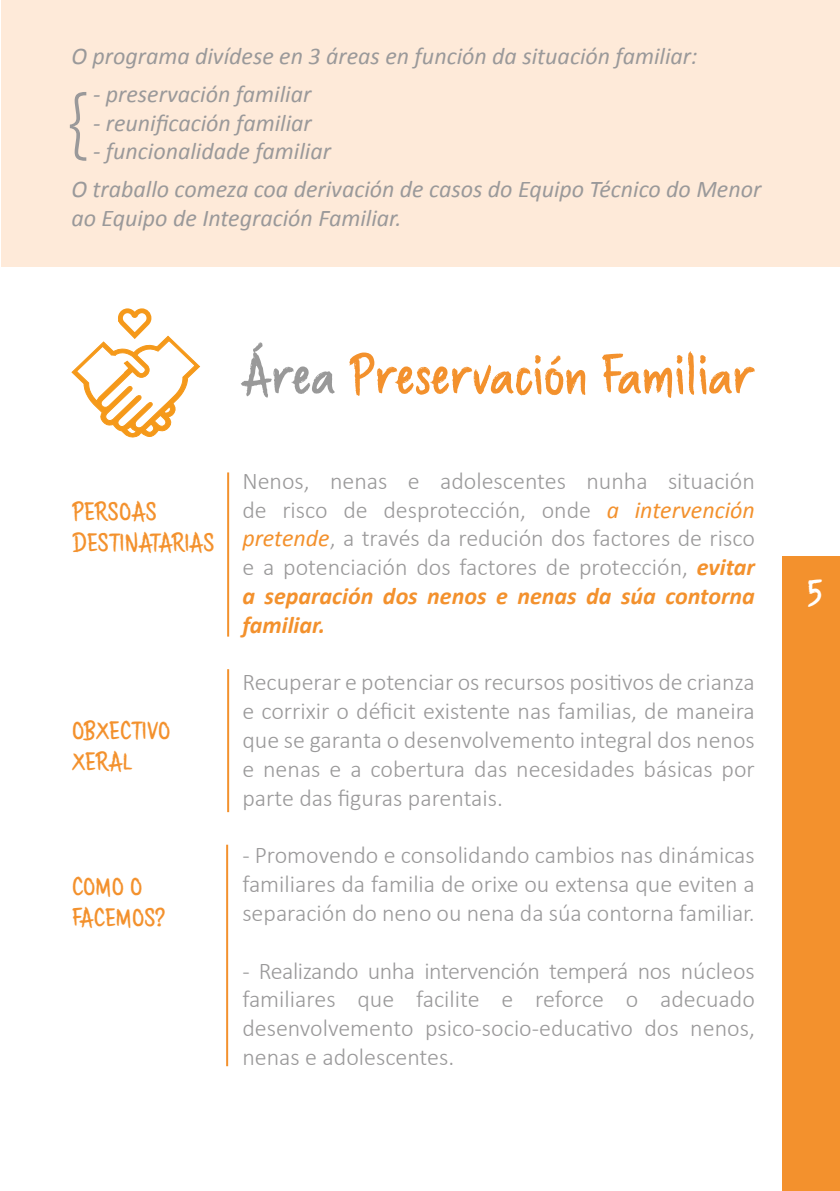
<style>
.page{position:relative;width:840px;height:1191px;background:#fff}
.page>*{position:absolute;margin:0;border:0;box-sizing:border-box;transform-origin:0 0}
.t1{font:300 80px "Aileron";color:#9a999a}
.t2{font:56px "Brushaff";color:#f3912d}
.t3{font:40px "Brushaff";color:#fff}
.t4{font:26px/31.2px "Brushaff";color:#f3912d}
.t5{font:300 24px/28.8px "Calibri";color:#9a999a;text-align:justify}
.t6{font:italic 24px/38px "Calibri";color:#9a999a}
.s1{color:#999}
.s2{font-weight:400;font-style:italic;color:#f3912d}
.s3{font-weight:700;font-style:italic;color:#f3912d}
</style>
<div class="page">
<div style="left:782px;top:556px;width:57px;height:635px;background:#f3912d"></div>
<div style="left:1px;top:0;width:838px;height:266px;background:#feead9"></div>
<svg style="left:71px;top:308px;width:130px;height:130px"></svg>
<hr style="left:227px;top:472px;width:2px;height:164px;background:#f3912d">
<hr style="left:227px;top:669px;width:2px;height:143px;background:#f3912d">
<hr style="left:226px;top:844px;width:2px;height:222px;background:#f3912d">
<p class="t6" style="left:71px;top:36px;width:627px">O programa divídese en 3 áreas en función da situación familiar:</p>
<p class="t6" style="left:93px;top:74px;width:220px">- preservación familiar</p>
<p class="t6" style="left:93px;top:102px;width:220px">- reunificación familiar</p>
<p class="t6" style="left:71px;top:131px;width:691px;text-indent:22px">- funcionalidade familiar<br>O traballo comeza coa derivación de casos do Equipo Técnico do Menor</p>
<p class="t6" style="left:71px;top:198px;width:331px">ao Equipo de Integración Familiar.</p>
<h1 class="t1" style="left:64px;top:83px;width:25px">{</h1>
<h2 class="t2" style="left:242px;top:342px;width:513px"><span class="s1">Área</span> Preservación Familiar</h2>
<p class="t4" style="left:72px;top:499px;width:144px">PERSOAS<br>DESTINATARIAS</p>
<p class="t4" style="left:72px;top:717px;width:100px">OBXECTIVO<br>XERAL</p>
<p class="t4" style="left:72px;top:873px;width:95px">COMO O<br>FACEMOS?</p>
<p class="t5" style="left:242px;top:466px;width:513px">Nenos, nenas e adolescentes nunha situación de risco de desprotección, onde <span class="s2">a intervención pretende</span>, a través da redución dos factores de risco e a potenciación dos factores de protección, <span class="s3">evitar a separación dos nenos e nenas da súa contorna familiar.</span></p>
<p class="t5" style="left:242px;top:668px;width:513px">Recuperar e potenciar os recursos positivos de crianza e corrixir o déficit existente nas familias, de maneira que se garanta o desenvolvemento integral dos nenos e nenas e a cobertura das necesidades básicas por parte das figuras parentais.</p>
<p class="t5" style="left:242px;top:840px;width:513px">- Promovendo e consolidando cambios nas dinámicas familiares da familia de orixe ou extensa que eviten a separación do neno ou nena da súa contorna familiar.</p>
<p class="t5" style="left:242px;top:956px;width:514px">- Realizando unha intervención temperá nos núcleos familiares que facilite e reforce o adecuado desenvolvemento psico-socio-educativo dos nenos, nenas e adolescentes.</p>
<h3 class="t3" style="left:806px;top:570px;width:18px">5</h3>
</div>
